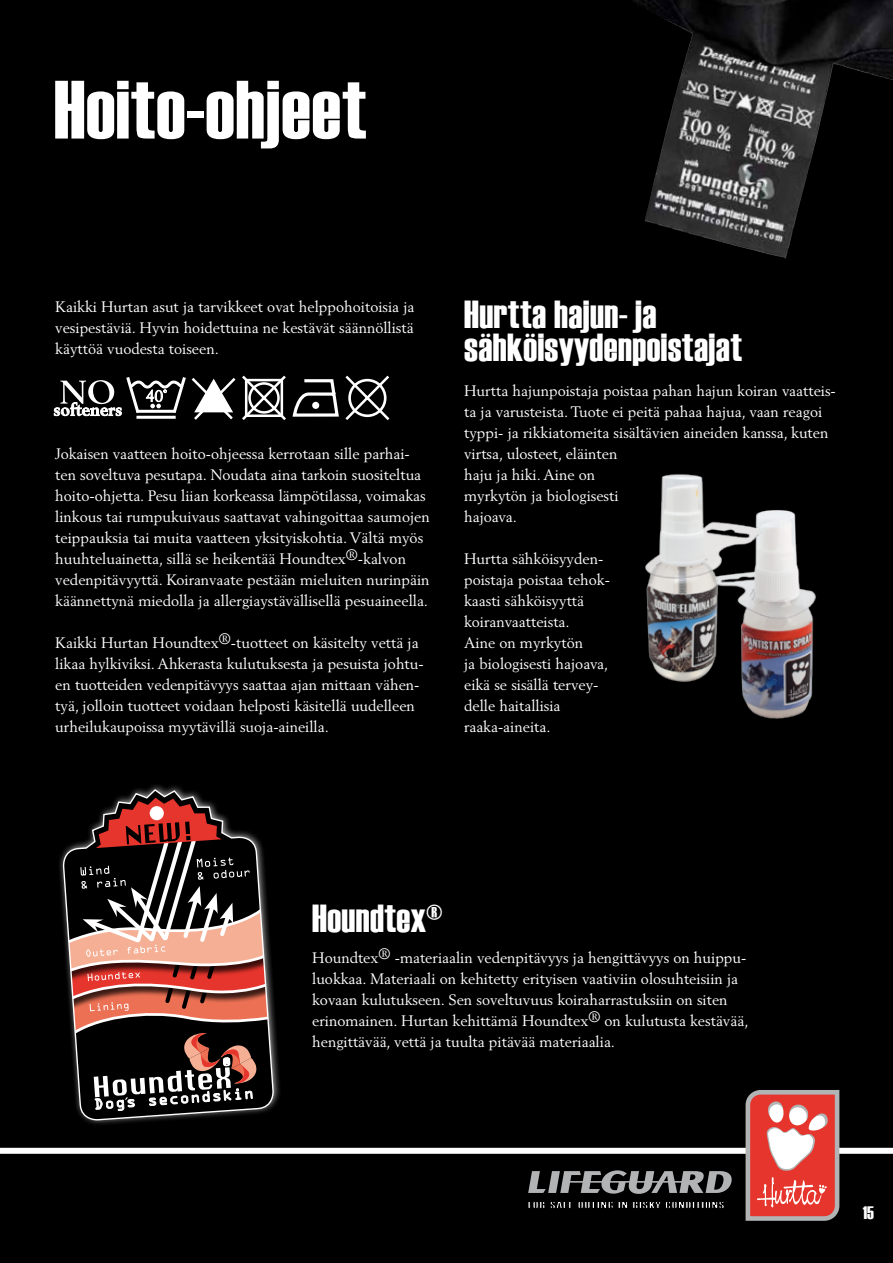
<style>
.page{position:relative;width:893px;height:1263px;background:#000}
.page>*{position:absolute;margin:0;border:0;box-sizing:border-box;transform-origin:0 0}
.t1{font:82.5px "Haettenschweiler";letter-spacing:.01em;color:#fff}
.t2{font:39px/33px "Haettenschweiler";letter-spacing:.01em;color:#fff}
.t3{font:18px "Haettenschweiler";color:#fff}
.t4{font:15px/21px "Berling";color:#fff}
</style>
<div class="page">
<div style="left:0;top:1148px;width:893px;height:6px;background:#fff"></div>
<svg style="left:528px;top:1201px;width:196px;height:8px"></svg>
<svg style="left:528px;top:1170px;width:204px;height:24px"></svg>
<svg style="left:743px;top:1090px;width:96px;height:130px;background:#d86e69"></svg>
<img style="left:633px;top:0;width:260px;height:259px">
<svg style="left:59px;top:785px;width:221px;height:321px"></svg>
<svg style="left:62px;top:788px;width:212px;height:336px"></svg>
<img style="left:742px;top:510px;width:74px;height:209px">
<img style="left:645px;top:474px;width:126px;height:220px">
<svg style="left:54px;top:375px;width:336px;height:46px"></svg>
<h1 class="t1" style="left:54px;top:54px;width:314px">Hoito-ohjeet</h1>
<p class="t4" style="left:55px;top:296px;width:361px;text-align:justify">Kaikki Hurtan asut ja tarvikkeet ovat helppohoitoisia ja vesipestäviä. Hyvin hoidettuina ne kestävät säännöllistä käyttöä vuodesta toiseen.</p>
<p class="t4" style="left:55px;top:443px;width:376px">Jokaisen vaatteen hoito-ohjeessa kerrotaan sille parhai&shy;ten soveltuva pesutapa. Noudata aina tarkoin suositeltua hoito-ohjetta. Pesu liian korkeassa lämpötilassa, voimakas linkous tai rumpukuivaus saattavat vahingoittaa saumojen teippauksia tai muita vaatteen yksityiskohtia. Vältä myös huuhteluainetta, sillä se heikentää Houndtex®-kalvon vedenpitävyyttä. Koiranvaate pestään mieluiten nurinpäin käännettynä miedolla ja allergiaystävällisellä pesuaineella.</p>
<p class="t4" style="left:55px;top:632px;width:370px">Kaikki Hurtan Houndtex®-tuotteet on käsitelty vettä ja likaa hylkiviksi. Ahkerasta kulutuksesta ja pesuista johtu&shy;en tuotteiden vedenpitävyys saattaa ajan mittaan vähen&shy;tyä, jolloin tuotteet voidaan helposti käsitellä uudelleen urheilukaupoissa myytävillä suoja-aineilla.</p>
<h2 class="t2" style="left:464px;top:298px;width:279px">Hurtta hajun- ja sähköisyydenpoistajat</h2>
<p class="t4" style="left:464px;top:380px;width:373px">Hurtta hajunpoistaja poistaa pahan hajun koiran vaatteis&shy;ta ja varusteista. Tuote ei peitä pahaa hajua, vaan reagoi typpi- ja rikkiatomeita sisältävien aineiden kanssa, kuten virtsa, ulosteet, eläinten<br>haju ja hiki. Aine on<br>myrkytön ja biologisesti<br>hajoava.</p>
<p class="t4" style="left:464px;top:548px;width:147px">Hurtta sähköisyyden&shy;poistaja poistaa tehok&shy;kaasti sähköisyyttä koiranvaatteista.<br>Aine on myrkytön<br>ja biologisesti hajoava, eikä se sisällä tervey&shy;delle haitallisia raaka-aineita.</p>
<h2 class="t2" style="left:312px;top:901px;width:132px">Houndtex®</h2>
<p class="t4" style="left:312px;top:947px;width:438px">Houndtex® -materiaalin vedenpitävyys ja hengittävyys on huippu&shy;luokkaa. Materiaali on kehitetty erityisen vaativiin olosuhteisiin ja kovaan kulutukseen. Sen soveltuvuus koiraharrastuksiin on siten erinomainen. Hurtan kehittämä Houndtex® on kulutusta kestävää, hengittävää, vettä ja tuulta pitävää materiaalia.</p>
<p class="t3" style="left:863px;top:1200px;width:13px">15</p>
</div>
